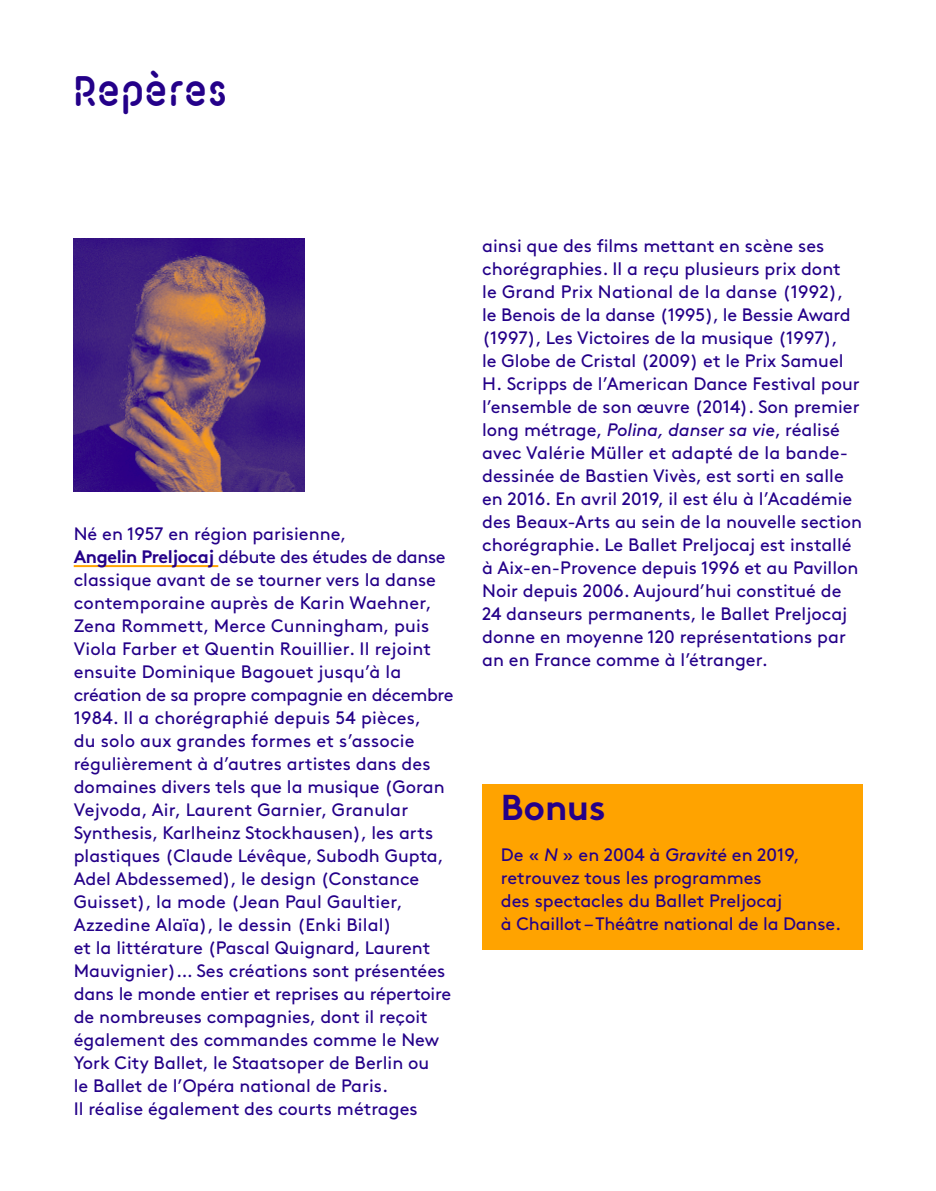
<style>
.page{position:relative;width:936px;height:1191px;background:#fff}
.page>*{position:absolute;margin:0;border:0;box-sizing:border-box;transform-origin:0 0}
.t1{font:46px "Fluo";letter-spacing:.01em;color:#240089}
.t2{font:700 36px "Brown Std";color:#240089}
.t3{font:18px/23px "Brown Pro";color:#240089}
.s1{font-weight:700}
.s2{font-style:italic}
</style>
<div class="page">
<hr style="left:74px;top:565px;width:144px;height:2px;background:#ffa300">
<img style="left:74px;top:238px;width:231px;height:254px">
<div style="left:482px;top:783px;width:380px;height:166px;background:#ffa300"></div>
<h1 class="t1" style="left:74px;top:66px;width:155px">Repères</h1>
<p class="t3" style="left:74px;top:521px;width:381px">Né en 1957 en région parisienne,<br><span class="s1">Angelin Preljocaj</span> débute des études de danse classique avant de se tourner vers la danse contemporaine auprès de Karin Waehner, Zena Rommett, Merce Cunningham, puis Viola Farber et Quentin Rouillier. Il rejoint ensuite Dominique Bagouet jusqu’à la création de sa propre compagnie en décembre 1984. Il a chorégraphié depuis 54 pièces,<br>du solo aux grandes formes et s’associe régulièrement à d’autres artistes dans des domaines divers tels que la musique (Goran Vejvoda, Air, Laurent Garnier, Granular Synthesis, Karlheinz Stockhausen), les arts plastiques (Claude Lévêque, Subodh Gupta, Adel Abdessemed), le design (Constance Guisset), la mode (Jean Paul Gaultier, Azzedine Alaïa), le dessin (Enki Bilal)<br>et la littérature (Pascal Quignard, Laurent Mauvignier)… Ses créations sont présentées dans le monde entier et reprises au répertoire de nombreuses compagnies, dont il reçoit également des commandes comme le New York City Ballet, le Staatsoper de Berlin ou<br>le Ballet de l’Opéra national de Paris.<br>Il réalise également des courts métrages</p>
<p class="t3" style="left:482px;top:233px;width:381px">ainsi que des films mettant en scène ses chorégraphies. Il a reçu plusieurs prix dont<br>le Grand Prix National de la danse (1992), le Benois de la danse (1995), le Bessie Award (1997), Les Victoires de la musique (1997),<br>le Globe de Cristal (2009) et le Prix Samuel H. Scripps de l’American Dance Festival pour l’ensemble de son œuvre (2014). Son premier long métrage, <span class="s2">Polina, danser sa vie</span>, réalisé avec Valérie Müller et adapté de la bande&shy;dessinée de Bastien Vivès, est sorti en salle en 2016. En avril 2019, il est élu à l’Académie des Beaux-Arts au sein de la nouvelle section chorégraphie. Le Ballet Preljocaj est installé à Aix-en-Provence depuis 1996 et au Pavillon Noir depuis 2006. Aujourd’hui constitué de 24 danseurs permanents, le Ballet Preljocaj donne en moyenne 120 représentations par an en France comme à l’étranger.</p>
<h2 class="t2" style="left:501px;top:785px;width:106px">Bonus</h2>
<p class="t3" style="left:501px;top:841px;width:342px">De « <span class="s2">N</span> » en 2004 à <span class="s2">Gravité</span> en 2019, retrouvez tous les programmes<br>des spectacles du Ballet Preljocaj<br>à Chaillot – Théâtre national de la Danse.</p>
</div>
